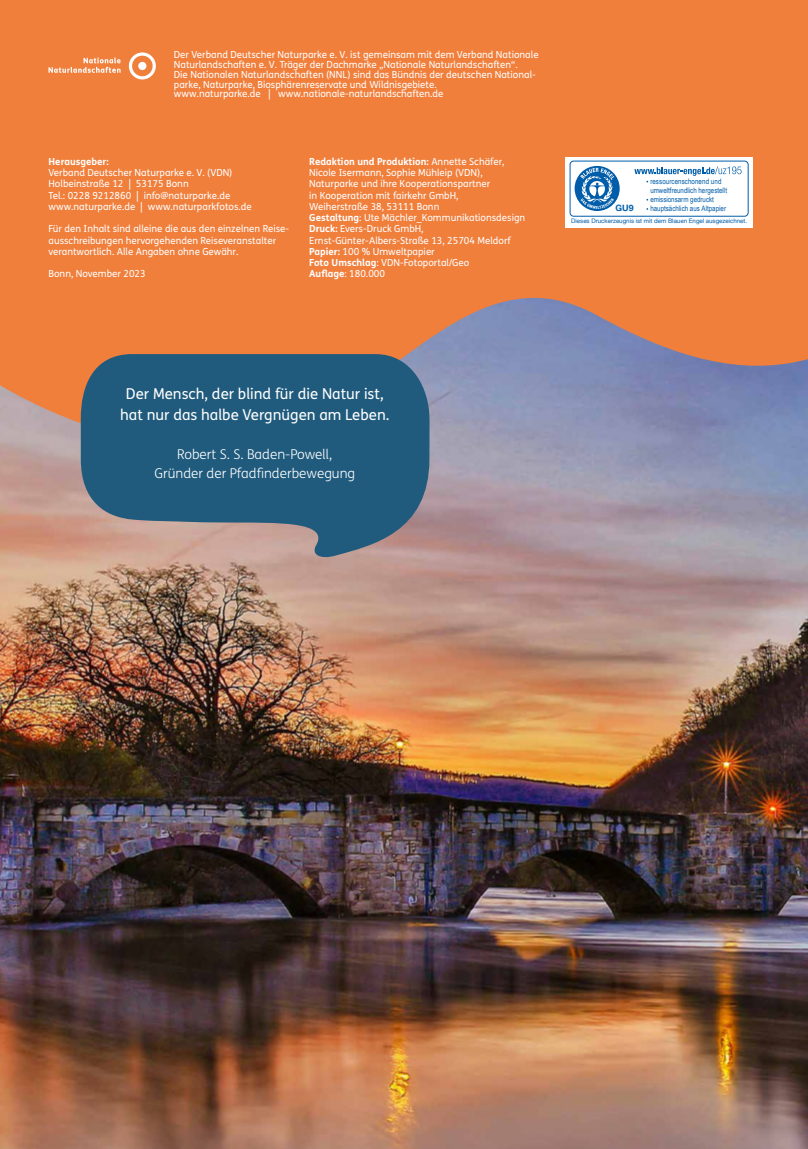
<style>
.page{position:relative;width:808px;height:1149px;background:#fff}
.page>*{position:absolute;margin:0;border:0;box-sizing:border-box;transform-origin:0 0}
.t1{font:15px/21px "FS Me";color:#fff;text-align:center}
.t2{font:300 13.5px/19px "FS Me";color:#fff;text-align:center}
.t3{font:9.75px/11.2px "FS Me";color:#fff}
.t4{font:700 9.75px "FS Me";color:#fff}
.t5{font:700 8.85px "Helvetica Neue";color:#005da9}
.t6{font:7.5px/9px "Arial Narrow";color:#005da9}
.t7{font:6.15px "Helvetica Neue";color:#005da9}
.s1{font-weight:700}
</style>
<div class="page">
<img style="left:0;top:466px;width:808px;height:682px">
<svg style="left:0;top:0;width:807px;height:466px;background:#de8250"></svg>
<svg style="left:807px;top:0;width:1px;height:479px"></svg>
<svg style="left:129px;top:52px;width:27px;height:27px"></svg>
<div style="left:138px;top:62px;width:8px;height:8px;background:#fff;border-radius:50%"></div>
<svg style="left:48px;top:57px;width:73px;height:16px"></svg>
<div style="left:566px;top:157px;width:187px;height:70px;background:#fff"></div>
<div style="left:570px;top:161px;width:178px;height:55px;border:1px solid #005da9;border-radius:4px"></div>
<svg style="left:634px;top:166px;width:107px;height:16px"></svg>
<svg style="left:575px;top:166px;width:45px;height:45px"></svg>
<svg style="left:81px;top:354px;width:349px;height:205px;background:#3e6781"></svg>
<p class="t3" style="left:174px;top:50px;width:366px;line-height:9.8px">Der Verband Deutscher Naturparke e. V. ist gemeinsam mit dem Verband Nationale Naturlandschaften e. V. Träger der Dachmarke „Nationale Naturlandschaften“.<br>Die Nationalen Naturlandschaften (NNL) sind das Bündnis der deutschen National&shy;parke, Naturparke, Biosphärenreservate und Wildnisgebiete.<br>www.naturparke.de | www.nationale-naturlandschaften.de</p>
<p class="t4" style="left:49px;top:154px;width:62px">Herausgeber:</p>
<p class="t3" style="left:49px;top:167px;width:205px">Verband Deutscher Naturparke e. V. (VDN)<br>Holbeinstraße 12 | 53175 Bonn<br>Tel.: 0228 9212860 | info@naturparke.de www.naturparke.de | www.naturparkfotos.de</p>
<p class="t3" style="left:49px;top:223px;width:242px">Für den Inhalt sind alleine die aus den einzelnen Reise&shy;ausschreibungen hervorgehenden Reiseveranstalter verantwortlich. Alle Angaben ohne Gewähr.</p>
<p class="t3" style="left:49px;top:268px;width:99px">Bonn, November 2023</p>
<p class="t3" style="left:309px;top:155px;width:218px"><span class="s1">Redaktion und Produktion:</span> Annette Schäfer, Nicole Isermann, Sophie Mühleip (VDN), Naturparke und ihre Kooperationspartner<br>in Kooperation mit fairkehr GmbH,<br>Weiherstraße 38, 53111 Bonn<br><span class="s1">Gestaltung</span>: Ute Mächler_Kommunikationsdesign <span class="s1">Druck:</span> Evers-Druck GmbH, Ernst-Günter-Albers-Straße 13, 25704 Meldorf <span class="s1">Papier:</span> 100 % Umweltpapier<br><span class="s1">Foto Umschlag</span>: VDN-Fotoportal/Geo<br><span class="s1">Auflage</span>: 180.000</p>
<p class="t5" style="left:615px;top:201px;width:20px">GU9</p>
<p class="t6" style="left:650px;top:176px;width:78px">ressourcenschonend und umweltfreundlich hergestellt emissionsarm gedruckt hauptsächlich aus Altpapier</p>
<p class="t7" style="left:571px;top:217px;width:177px">Dieses Druckerzeugnis ist mit dem Blauen Engel ausgezeichnet.</p>
<h1 class="t1" style="left:120px;top:383px;width:271px">Der Mensch, der blind für die Natur ist, hat nur das halbe Vergnügen am Leben.</h1>
<h2 class="t2" style="left:154px;top:444px;width:202px">Robert S. S. Baden-Powell,<br>Gründer der Pfadfinderbewegung</h2>
</div>
